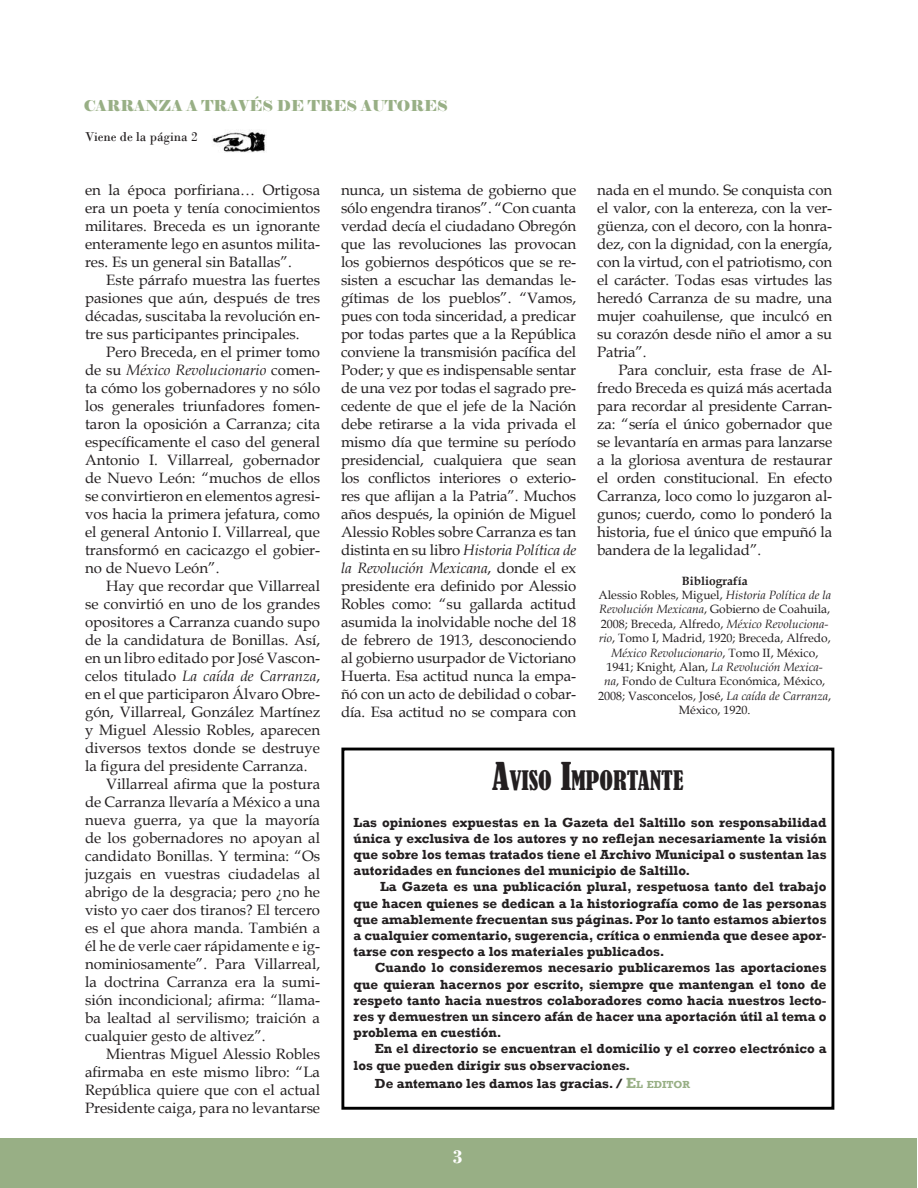
<style>
.page{position:relative;width:918px;height:1188px;background:#fff}
.page>*{position:absolute;margin:0;border:0;box-sizing:border-box;transform-origin:0 0}
.t1{font:condensed 25.2px "Bernard";color:#231f20}
.t2{font:700 19.5px "Bodoni";color:#fff}
.t3{font:15px/18px "Book Antiqua";color:#231f20;text-align:justify}
.t4{font:italic 15px "Book Antiqua";color:#231f20}
.t5{font:15px "Elephant";color:#98af85}
.t6{font:700 13.5px/16.2px "Rockwell";color:#231f20;text-align:justify}
.t7{font:13.5px "Bodoni";color:#231f20}
.t8{font:12px/14.4px "Book Antiqua";color:#231f20;text-align:center}
.s1{font-style:italic}
.s2{font-style:normal}
.s3{font-weight:700}
.s4{font-size:36px}
.s5{font-size:15px;color:#98af85}
.s6{font-size:10.5px;color:#98af85}
</style>
<div class="page">
<div style="left:0;top:1138px;width:916px;height:50px;background:#98af85"></div>
<div style="left:341px;top:748px;width:493px;height:362px;border:3px solid #000"></div>
<img style="left:212px;top:130px;width:54px;height:23px">
<p class="t5" style="left:84px;top:96px;width:366px">CARRANZA A TRAVÉS DE TRES AUTORES</p>
<p class="t7" style="left:85px;top:128px;width:114px">Viene de la página 2</p>
<p class="t3" style="left:85px;top:181px;width:237px">en la época porfiriana… Ortigosa era un poeta y tenía conocimientos militares. Breceda es un ignorante enteramente lego en asuntos milita&shy;res. Es un general sin Batallas”.</p>
<p class="t3" style="left:85px;top:271px;width:237px;text-indent:21px">Este párrafo muestra las fuertes pasiones que aún, después de tres décadas, suscitaba la revolución en&shy;tre sus participantes principales.</p>
<p class="t3" style="left:85px;top:343px;width:237px;text-indent:21px">Pero Breceda, en el primer tomo de su <span class="s1">México Revolucionario</span> comen&shy;ta cómo los gobernadores y no sólo los generales triunfadores fomen&shy;taron la oposición a Carranza; cita específicamente el caso del general Antonio I. Villarreal, gobernador de Nuevo León: “muchos de ellos se convirtieron en elementos agresi&shy;vos hacia la primera jefatura, como el general Antonio I. Villarreal, que transformó en cacicazgo el gobier&shy;no de Nuevo León”.</p>
<p class="t3" style="left:106px;top:577px;width:215px">Hay que recordar que Villarreal</p>
<p class="t3" style="left:85px;top:595px;width:237px">se convirtió en uno de los grandes</p>
<p class="t3" style="left:85px;top:613px;width:237px">opositores a Carranza cuando supo</p>
<p class="t3" style="left:85px;top:631px;width:237px">de la candidatura de Bonillas. Así,</p>
<p class="t3" style="left:85px;top:649px;width:237px">en un libro editado por José Vascon-</p>
<p class="t4" style="left:85px;top:666px;width:237px"><span class="s2">celos titulado</span> La caída de Carranza<span class="s2">,</span></p>
<p class="t3" style="left:85px;top:685px;width:237px">en el que participaron Álvaro Obre-</p>
<p class="t3" style="left:85px;top:703px;width:237px">gón, Villarreal, González Martínez</p>
<p class="t3" style="left:85px;top:721px;width:237px">y Miguel Alessio Robles, aparecen</p>
<p class="t3" style="left:85px;top:739px;width:237px">diversos textos donde se destruye</p>
<p class="t3" style="left:85px;top:757px;width:224px">la figura del presidente Carranza.</p>
<p class="t3" style="left:106px;top:775px;width:215px">Villarreal afirma que la postura</p>
<p class="t3" style="left:85px;top:793px;width:237px">de Carranza llevaría a México a una</p>
<p class="t3" style="left:85px;top:811px;width:237px">nueva guerra, ya que la mayoría</p>
<p class="t3" style="left:85px;top:829px;width:237px">de los gobernadores no apoyan al</p>
<p class="t3" style="left:85px;top:847px;width:237px">candidato Bonillas. Y termina: “Os</p>
<p class="t3" style="left:85px;top:865px;width:237px">juzgais en vuestras ciudadelas al</p>
<p class="t3" style="left:85px;top:883px;width:237px">abrigo de la desgracia; pero ¿no he</p>
<p class="t3" style="left:85px;top:901px;width:237px">visto yo caer dos tiranos? El tercero</p>
<p class="t3" style="left:85px;top:919px;width:237px">es el que ahora manda. También a</p>
<p class="t3" style="left:85px;top:937px;width:237px">él he de verle caer rápidamente e ig-</p>
<p class="t3" style="left:85px;top:955px;width:237px">nominiosamente”. Para Villarreal,</p>
<p class="t3" style="left:85px;top:973px;width:237px">la doctrina Carranza era la sumi-</p>
<p class="t3" style="left:85px;top:991px;width:237px">sión incondicional; afirma: “llama-</p>
<p class="t3" style="left:85px;top:1009px;width:237px">ba lealtad al servilismo; traición a</p>
<p class="t3" style="left:85px;top:1027px;width:182px">cualquier gesto de altivez”.</p>
<p class="t3" style="left:106px;top:1045px;width:215px">Mientras Miguel Alessio Robles</p>
<p class="t3" style="left:85px;top:1063px;width:237px">afirmaba en este mismo libro: “La</p>
<p class="t3" style="left:85px;top:1081px;width:237px">República quiere que con el actual</p>
<p class="t3" style="left:85px;top:1099px;width:237px">Presidente caiga, para no levantarse</p>
<p class="t3" style="left:341px;top:181px;width:237px">nunca, un sistema de gobierno que sólo engendra tiranos”. “Con cuanta verdad decía el ciudadano Obregón que las revoluciones las provocan los gobiernos despóticos que se re&shy;sisten a escuchar las demandas le&shy;gítimas de los pueblos”. “Vamos, pues con toda sinceridad, a predicar por todas partes que a la República conviene la transmisión pacífica del Poder; y que es indispensable sentar de una vez por todas el sagrado pre&shy;cedente de que el jefe de la Nación debe retirarse a la vida privada el mismo día que termine su período presidencial, cualquiera que sean los conflictos interiores o exterio&shy;res que aflijan a la Patria”. Muchos años después, la opinión de Miguel Alessio Robles sobre Carranza es tan distinta en su libro <span class="s1">Historia Política de la Revolución Mexicana</span>, donde el ex presidente era definido por Alessio Robles como: “su gallarda actitud asumida la inolvidable noche del 18 de febrero de 1913, desconociendo al gobierno usurpador de Victoriano Huerta. Esa actitud nunca la empa&shy;ñó con un acto de debilidad o cobar&shy;día. Esa actitud no se compara con</p>
<p class="t3" style="left:597px;top:181px;width:237px">nada en el mundo. Se conquista con el valor, con la entereza, con la ver&shy;güenza, con el decoro, con la honra&shy;dez, con la dignidad, con la energía, con la virtud, con el patriotismo, con el carácter. Todas esas virtudes las heredó Carranza de su madre, una mujer coahuilense, que inculcó en su corazón desde niño el amor a su Patria”.</p>
<p class="t3" style="left:597px;top:361px;width:237px;text-indent:21px">Para concluir, esta frase de Al&shy;fredo Breceda es quizá más acertada para recordar al presidente Carran&shy;za: “sería el único gobernador que se levantaría en armas para lanzarse a la gloriosa aventura de restaurar el orden constitucional. En efecto Carranza, loco como lo juzgaron al&shy;gunos; cuerdo, como lo ponderó la historia, fue el único que empuñó la bandera de la legalidad”.</p>
<p class="t8" style="left:598px;top:573px;width:235px"><span class="s3">Bibliografía<br></span>Alessio Robles, Miguel, <span class="s1">Historia Política de la Revolución Mexicana</span>, Gobierno de Coahuila, 2008; Breceda, Alfredo, <span class="s1">México Revoluciona&shy;rio</span>, Tomo I, Madrid, 1920; Breceda, Alfredo, <span class="s1">México Revolucionario</span>, Tomo II, México, 1941; Knight, Alan, <span class="s1">La Revolución Mexica&shy;na</span>, Fondo de Cultura Económica, México, 2008; Vasconcelos, José, <span class="s1">La caída de Carranza</span>, México, 1920.</p>
<h1 class="t1" style="left:492px;top:766px;width:193px"><span class="s4">A</span>VISO <span class="s4">I</span>MPORTANTE</h1>
<p class="t6" style="left:354px;top:814px;width:474px">Las opiniones expuestas en la Gazeta del Saltillo son responsabilidad única y exclusiva de los autores y no reflejan necesariamente la visión que sobre los temas tratados tiene el Archivo Municipal o sustentan las autoridades en funciones del municipio de Saltillo.</p>
<p class="t6" style="left:354px;top:879px;width:474px;text-indent:26px">La Gazeta es una publicación plural, respetuosa tanto del trabajo que hacen quienes se dedican a la historiografía como de las personas que amablemente frecuentan sus páginas. Por lo tanto estamos abiertos a cualquier comentario, sugerencia, crítica o enmienda que desee apor&shy;tarse con respecto a los materiales publicados.</p>
<p class="t6" style="left:354px;top:960px;width:474px;text-indent:21px">Cuando lo consideremos necesario publicaremos las aportaciones que quieran hacernos por escrito, siempre que mantengan el tono de respeto tanto hacia nuestros colaboradores como hacia nuestros lecto&shy;res y demuestren un sincero afán de hacer una aportación útil al tema o problema en cuestión.</p>
<p class="t6" style="left:354px;top:1041px;width:474px;text-indent:21px">En el directorio se encuentran el domicilio y el correo electrónico a los que pueden dirigir sus observaciones.</p>
<p class="t6" style="left:375px;top:1075px;width:317px">De antemano les damos las gracias. / <span class="s5">E</span><span class="s6">L EDITOR</span></p>
<h2 class="t2" style="left:453px;top:1145px;width:11px">3</h2>
</div>
